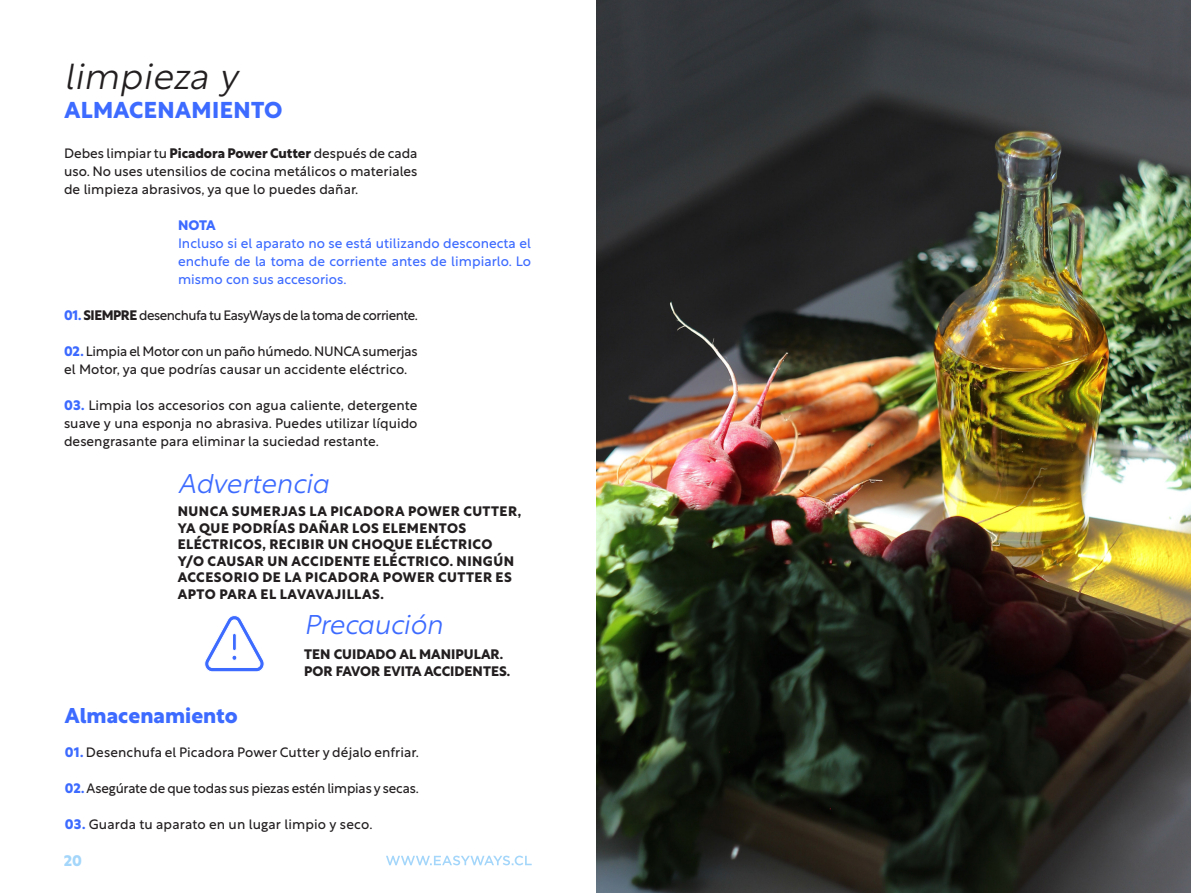
<style>
.page{position:relative;width:1191px;height:893px;background:#fff}
.page>*{position:absolute;margin:0;border:0;box-sizing:border-box;transform-origin:0 0}
.t1{font:italic 300 36px "Rustica";letter-spacing:.015em;color:#231f20}
.t2{font:italic 300 27px "Rustica";color:#3d6bff}
.t3{font:700 22.5px "Rustica";letter-spacing:.02em;color:#3d6bff}
.t4{font:700 21px "Rustica";color:#3d6bff}
.t5{font:700 15px "Rustica";color:#a3d6fa}
.t6{font:13.5px/18px "Rustica";color:#231f20;text-align:justify}
.t7{font:700 13.5px/16.5px "Rustica";letter-spacing:.03em;color:#231f20}
.t8{font:13.5px/18px "Rustica";color:#3d6bff;text-align:justify}
.t9{font:13.5px "Rustica";letter-spacing:-.035em;color:#231f20}
.t10{font:700 13.5px/16.5px "Rustica";color:#231f20}
.t11{font:700 13.5px "Rustica";color:#3d6bff}
.s1{font-weight:700}
.s2{font-weight:700;color:#3d6bff}
</style>
<div class="page">
<svg style="left:386px;top:856px;width:145px;height:9px"></svg>
<svg style="left:204px;top:615px;width:60px;height:57px"></svg>
<img style="left:596px;top:0;width:595px;height:893px">
<p class="t1" style="left:64px;top:45px;width:175px">limpieza y</p>
<p class="t3" style="left:64px;top:90px;width:220px">ALMACENAMIENTO</p>
<p class="t6" style="left:64px;top:143px;width:355px">Debes limpiar tu <span class="s1">Picadora Power Cutter</span> después de cada uso. No uses utensilios de cocina metálicos o materiales de limpieza abrasivos, ya que lo puedes dañar.</p>
<p class="t11" style="left:178px;top:213px;width:39px">NOTA</p>
<p class="t8" style="left:178px;top:232px;width:354px">Incluso si el aparato no se está utilizando desconecta el enchufe de la toma de corriente antes de limpiarlo. Lo mismo con sus accesorios.</p>
<p class="t9" style="left:64px;top:303px;width:355px"><span class="s2">01.</span> <span class="s1">SIEMPRE</span> desenchufa tu EasyWays de la toma de corriente.</p>
<p class="t6" style="left:64px;top:341px;width:355px"><span class="s2">02.</span> Limpia el Motor con un paño húmedo. NUNCA sumerjas el Motor, ya que podrías causar un accidente eléctrico.</p>
<p class="t6" style="left:64px;top:395px;width:355px"><span class="s2">03.</span> Limpia los accesorios con agua caliente, detergente suave y una esponja no abrasiva. Puedes utilizar líquido desengrasante para eliminar la suciedad restante.</p>
<p class="t2" style="left:178px;top:460px;width:152px">Advertencia</p>
<p class="t7" style="left:178px;top:502px;width:345px">NUNCA SUMERJAS LA PICADORA POWER CUTTER, YA QUE PODRÍAS DAÑAR LOS ELEMENTOS ELÉCTRICOS, RECIBIR UN CHOQUE ELÉCTRICO Y/O CAUSAR UN ACCIDENTE ELÉCTRICO. NINGÚN ACCESORIO DE LA PICADORA POWER CUTTER ES APTO PARA EL LAVAVAJILLAS.</p>
<p class="t2" style="left:304px;top:601px;width:140px">Precaución</p>
<p class="t4" style="left:65px;top:697px;width:174px">Almacenamiento</p>
<p class="t10" style="left:304px;top:645px;width:208px">TEN CUIDADO AL MANIPULAR.<br>POR FAVOR EVITA ACCIDENTES.</p>
<p class="t6" style="left:65px;top:742px;width:355px"><span class="s2">01.</span> Desenchufa el Picadora Power Cutter y déjalo enfriar.</p>
<p class="t6" style="left:65px;top:778px;width:355px"><span class="s2">02.</span> Asegúrate de que todas sus piezas estén limpias y secas.</p>
<p class="t6" style="left:65px;top:814px;width:309px"><span class="s2">03.</span> Guarda tu aparato en un lugar limpio y seco.</p>
<p class="t5" style="left:64px;top:848px;width:20px">20</p>
</div>
